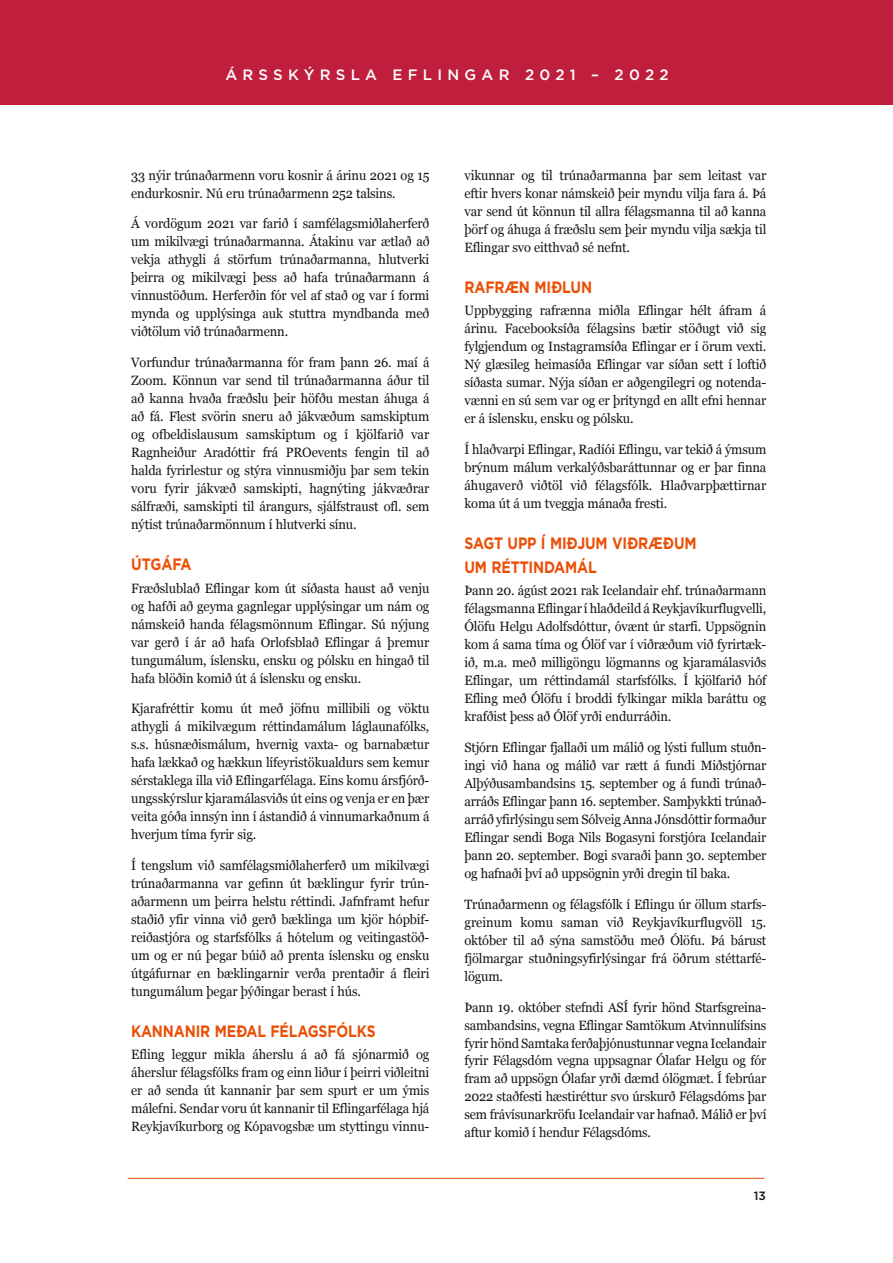
<style>
.page{position:relative;width:893px;height:1263px;background:#fff}
.page>*{position:absolute;margin:0;border:0;box-sizing:border-box;transform-origin:0 0}
.t1{font:700 16.5px/24px "Gotham";letter-spacing:-.01em;color:#ea4f06;scale:.85 1}
.t2{font:500 15px "Gotham";letter-spacing:.35em;color:#fff}
.t3{font:13.5px/18px "Georgia";letter-spacing:-.01em;color:#131413;text-align:justify;scale:.95 1}
.t4{font:500 12px "Gotham";color:#131413}
</style>
<div class="page">
<hr style="left:128px;top:1178px;width:636px;height:1px;background:#ea4f06">
<div style="left:1px;top:0;width:892px;height:105px;background:#bf1f3c"></div>
<img style="left:0;top:0;width:1px;height:443px">
<p class="t2" style="left:225px;top:64px;width:445px">ÁRSSKÝRSLA EFLINGAR 2021 – 2022</p>
<p class="t2" style="left:569px;top:64px;width:102px">0 – 2021</p>
<p class="t3" style="left:131px;top:165px;width:315px">33 nýir trúnaðarmenn voru kosnir á árinu 2021 og 15 endurkosnir. Nú eru trúnaðarmenn 252 talsins.</p>
<p class="t3" style="left:131px;top:214px;width:315px">Á vordögum 2021 var farið í samfélagsmiðlaherferð um mikilvægi trúnaðarmanna. Átakinu var ætlað að vekja athygli á störfum trúnaðarmanna, hlutverki þeirra og mikilvægi þess að hafa trúnaðarmann á vinnustöðum. Herferðin fór vel af stað og var í formi mynda og upplýsinga auk stuttra myndbanda með viðtölum við trúnaðarmenn.</p>
<p class="t3" style="left:131px;top:353px;width:316px">Vorfundur trúnaðarmanna fór fram þann 26. maí á Zoom. Könnun var send til trúnaðarmanna áður til að kanna hvaða fræðslu þeir höfðu mestan áhuga á að fá. Flest svörin sneru að jákvæðum samskiptum og ofbeldislausum samskiptum og í kjölfarið var Ragnheiður Aradóttir frá PROevents fengin til að halda fyrirlestur og stýra vinnusmiðju þar sem tekin voru fyrir jákvæð samskipti, hagnýting jákvæðrar sálfræði, samskipti til árangurs, sjálfstraust ofl. sem nýtist trúnaðarmönnum í hlutverki sínu.</p>
<p class="t1" style="left:131px;top:552px;width:73px">ÚTGÁFA</p>
<p class="t3" style="left:131px;top:578px;width:315px">Fræðslublað Eflingar kom út síðasta haust að venju og hafði að geyma gagnlegar upplýsingar um nám og námskeið handa félagsmönnum Eflingar. Sú nýjung var gerð í ár að hafa Orlofsblað Eflingar á þremur tungumálum, íslensku, ensku og pólsku en hingað til hafa blöðin komið út á íslensku og ensku.</p>
<p class="t3" style="left:131px;top:699px;width:315px">Kjarafréttir komu út með jöfnu millibili og vöktu athygli á mikilvægum réttindamálum láglaunafólks, s.s. húsnæðismálum, hvernig vaxta- og barnabætur hafa lækkað og hækkun lífeyristökualdurs sem kemur sérstaklega illa við Eflingarfélaga. Eins komu ársfjórð&shy;ungsskýrslur kjaramálasviðs út eins og venja er en þær veita góða innsýn inn í ástandið á vinnumarkaðnum á hverjum tíma fyrir sig.</p>
<p class="t3" style="left:131px;top:856px;width:315px">Í tengslum við samfélagsmiðlaherferð um mikilvægi trúnaðarmanna var gefinn út bæklingur fyrir trún&shy;aðarmenn um þeirra helstu réttindi. Jafnframt hefur staðið yfir vinna við gerð bæklinga um kjör hópbif&shy;reiðastjóra og starfsfólks á hótelum og veitingastöð&shy;um og er nú þegar búið að prenta íslensku og ensku útgáfurnar en bæklingarnir verða prentaðir á fleiri tungumálum þegar þýðingar berast í hús.</p>
<p class="t1" style="left:131px;top:1019px;width:289px">KANNANIR MEÐAL FÉLAGSFÓLKS</p>
<p class="t3" style="left:131px;top:1045px;width:315px">Efling leggur mikla áherslu á að fá sjónarmið og áherslur félagsfólks fram og einn liður í þeirri viðleitni er að senda út kannanir þar sem spurt er um ýmis málefni. Sendar voru út kannanir til Eflingarfélaga hjá Reykjavíkurborg og Kópavogsbæ um styttingu vinnu-</p>
<p class="t3" style="left:464px;top:165px;width:319px">vikunnar og til trúnaðarmanna þar sem leitast var eftir hvers konar námskeið þeir myndu vilja fara á. Þá var send út könnun til allra félagsmanna til að kanna þörf og áhuga á fræðslu sem þeir myndu vilja sækja til Eflingar svo eitthvað sé nefnt.</p>
<p class="t1" style="left:464px;top:275px;width:152px">RAFRÆN MIÐLUN</p>
<p class="t3" style="left:464px;top:301px;width:319px">Uppbygging rafrænna miðla Eflingar hélt áfram á árinu. Facebooksíða félagsins bætir stöðugt við sig fylgjendum og Instagramsíða Eflingar er í örum vexti.<br>Ný glæsileg heimasíða Eflingar var síðan sett í loftið síðasta sumar. Nýja síðan er aðgengilegri og notenda&shy;vænni en sú sem var og er þrítyngd en allt efni hennar er á íslensku, ensku og pólsku.</p>
<p class="t3" style="left:464px;top:440px;width:319px">Í hlaðvarpi Eflingar, Radíói Eflingu, var tekið á ýmsum brýnum málum verkalýðsbaráttunnar og er þar finna áhugaverð viðtöl við félagsfólk. Hlaðvarpþættirnar koma út á um tveggja mánaða fresti.</p>
<p class="t1" style="left:464px;top:531px;width:275px">SAGT UPP Í MIÐJUM VIÐRÆÐUM<br>UM RÉTTINDAMÁL</p>
<p class="t3" style="left:464px;top:581px;width:319px">Þann 20. ágúst 2021 rak Icelandair ehf. trúnaðarmann félagsmanna Eflingar í hlaðdeild á Reykjavíkurflugvelli, Ólöfu Helgu Adolfsdóttur, óvænt úr starfi. Uppsögnin kom á sama tíma og Ólöf var í viðræðum við fyrirtæk&shy;ið, m.a. með milligöngu lögmanns og kjaramálasviðs Eflingar, um réttindamál starfsfólks. Í kjölfarið hóf Efling með Ólöfu í broddi fylkingar mikla baráttu og krafðist þess að Ólöf yrði endurráðin.</p>
<p class="t3" style="left:464px;top:738px;width:319px">Stjórn Eflingar fjallaði um málið og lýsti fullum stuðn&shy;ingi við hana og málið var rætt á fundi Miðstjórnar Alþýðusambandsins 15. september og á fundi trúnað&shy;arráðs Eflingar þann 16. september. Samþykkti trúnað&shy;arráð yfirlýsingu sem Sólveig Anna Jónsdóttir formaður Eflingar sendi Boga Nils Bogasyni forstjóra Icelandair þann 20. september. Bogi svaraði þann 30. september og hafnaði því að uppsögnin yrði dregin til baka.</p>
<p class="t3" style="left:464px;top:894px;width:319px">Trúnaðarmenn og félagsfólk í Eflingu úr öllum starfs&shy;greinum komu saman við Reykjavíkurflugvöll 15. október til að sýna samstöðu með Ólöfu. Þá bárust fjölmargar stuðningsyfirlýsingar frá öðrum stéttarfé&shy;lögum.</p>
<p class="t3" style="left:464px;top:997px;width:319px">Þann 19. október stefndi ASÍ fyrir hönd Starfsgreina&shy;sambandsins, vegna Eflingar Samtökum Atvinnulífsins fyrir hönd Samtaka ferðaþjónustunnar vegna Icelandair fyrir Félagsdóm vegna uppsagnar Ólafar Helgu og fór fram að uppsögn Ólafar yrði dæmd ólögmæt. Í febrúar 2022 staðfesti hæstiréttur svo úrskurð Félagsdóms þar sem frávísunarkröfu Icelandair var hafnað. Málið er því aftur komið í hendur Félagsdóms.</p>
<p class="t4" style="left:754px;top:1187px;width:14px">13</p>
</div>
